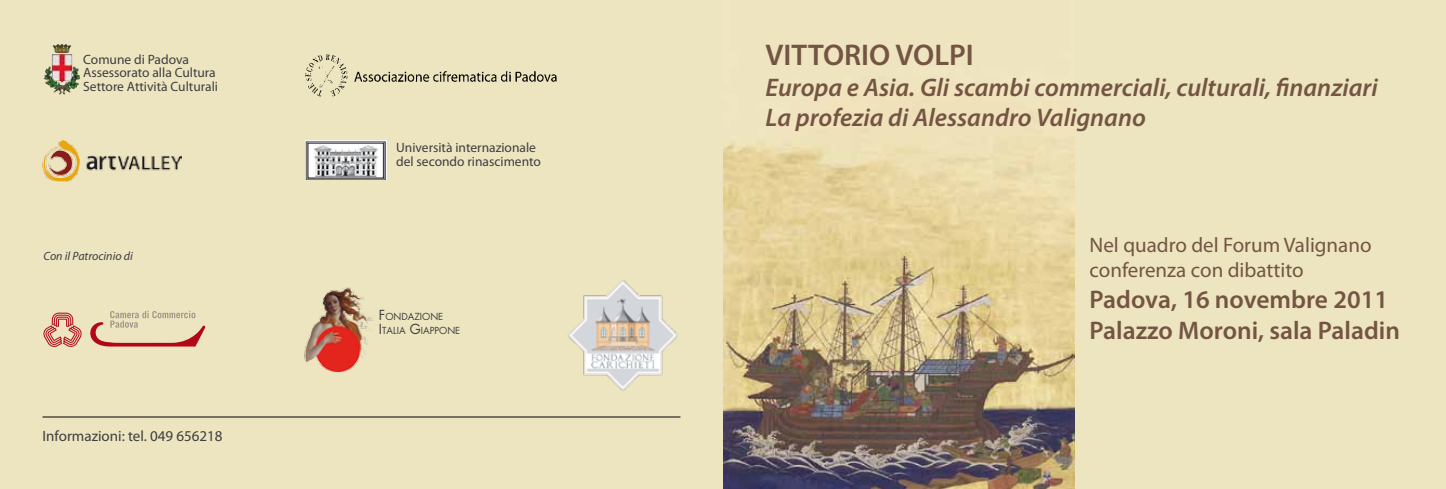
<style>
.page{position:relative;width:1446px;height:489px;background:#ece5bf}
.page>*{position:absolute;margin:0;border:0;box-sizing:border-box;transform-origin:0 0}
.t1{font:600 30px "Myriad Pro";color:#745543}
.t2{font:italic 600 25.5px/30.6px "Myriad Pro";color:#745543}
.t3{font:600 25.5px/30.6px "Myriad Pro";color:#745543}
.t4{font:21px/25.2px "Myriad Pro";color:#745543}
.t5{font:15px "Myriad Pro";color:#3e3d40}
.t6{font:13.5px/13.5px "Myriad Pro";color:#3e3d40}
.t7{font:italic 12px "Myriad Pro";color:#3e3d40}
.t8{font:9.45px/13.5px "Futura Std";color:#3e3d40}
.s1{font-size:13.5px}
</style>
<div class="page">
<img style="left:52px;top:44px;width:19px;height:9px">
<img style="left:723px;top:115px;width:351px;height:374px">
<img style="left:305px;top:54px;width:252px;height:43px">
<img style="left:43px;top:140px;width:138px;height:42px">
<img style="left:305px;top:140px;width:81px;height:40px">
<svg style="left:90px;top:311px;width:115px;height:36px"></svg>
<svg style="left:43px;top:313px;width:39px;height:34px"></svg>
<img style="left:304px;top:287px;width:69px;height:86px">
<img style="left:568px;top:281px;width:110px;height:110px">
<hr style="left:43px;top:417px;width:637px;height:1px;background:#000">
<p class="t6" style="left:83px;top:52px;width:136px">Comune di Padova<br>Assessorato alla Cultura<br>Settore Attività Culturali</p>
<h1 class="t1" style="left:765px;top:36px;width:210px">VITTORIO VOLPI</h1>
<h2 class="t2" style="left:765px;top:71px;width:614px">Europa e Asia. Gli scambi commerciali, culturali, finanziari<br>La profezia di Alessandro Valignano</h2>
<p class="t7" style="left:43px;top:248px;width:91px">Con il Patrocinio di</p>
<p class="t5" style="left:43px;top:427px;width:181px">Informazioni: tel. 049 656218</p>
<p class="t6" style="left:396px;top:141px;width:146px">Università internazionale del secondo rinascimento</p>
<p class="t8" style="left:379px;top:310px;width:83px"><span class="s1">F</span>ONDAZIONE<br><span class="s1">I</span> TALIA <span class="s1">G</span>IAPPONE</p>
<h3 class="t4" style="left:1089px;top:232px;width:283px">Nel quadro del Forum Valignano conferenza con dibattito</h3>
<h2 class="t3" style="left:1089px;top:284px;width:312px">Padova, 16 novembre 2011<br>Palazzo Moroni, sala Paladin</h2>
</div>
